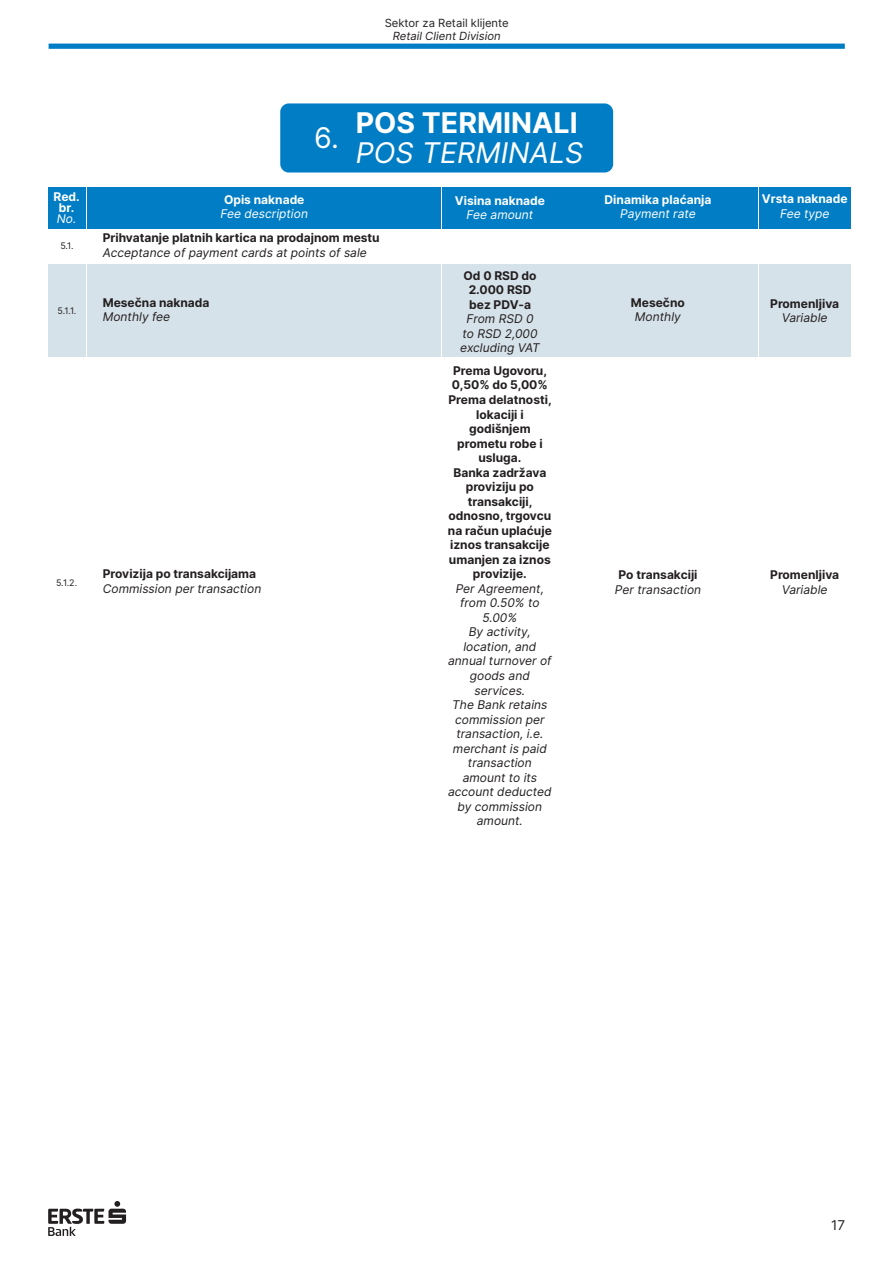
<style>
.page{position:relative;width:893px;height:1262px;background:#fff}
.page>*{position:absolute;margin:0;border:0;box-sizing:border-box;transform-origin:0 0}
.t1{font:700 28.5px "Inter";color:#fff}
.t2{font:italic 28.5px "Inter";color:#fff}
.t3{font:28.5px "Inter";color:#fff}
.t4{font:13.5px "Inter";color:#231f20}
.t5{font:italic 12px/14.5px "Inter";color:#231f20;text-align:center}
.t6{font:700 12px/14.5px "Inter";color:#231f20;text-align:center}
.t7{font:700 12px/11.2px "Inter";color:#fff;text-align:center}
.t8{font:italic 12px "Inter";color:#fff}
.t9{font:11.25px "Inter";color:#231f20}
.t10{font:italic 11.25px "Inter";color:#231f20}
.t11{font:9px "Inter";color:#231f20}
</style>
<div class="page">
<svg style="left:48px;top:1201px;width:78px;height:35px"></svg>
<div style="left:49px;top:44px;width:795px;height:5px;background:#007dc5"></div>
<div style="left:48px;top:263px;width:37px;height:94px;background:#d6e2e9"></div>
<div style="left:87px;top:263px;width:354px;height:94px;background:#d6e2e9"></div>
<div style="left:442px;top:263px;width:115px;height:94px;background:#d6e2e9"></div>
<div style="left:758px;top:263px;width:92px;height:94px;background:#d6e2e9"></div>
<div style="left:558px;top:263px;width:199px;height:94px;background:#d6e2e9"></div>
<div style="left:48px;top:227px;width:37px;height:37px;background:#fff"></div>
<div style="left:87px;top:227px;width:719px;height:37px;background:#fff"></div>
<div style="left:758px;top:227px;width:92px;height:37px;background:#fff"></div>
<div style="left:280px;top:103px;width:333px;height:69px;background:#007dc5;border-radius:9px"></div>
<div style="left:48px;top:187px;width:37px;height:41px;background:#007dc5"></div>
<div style="left:87px;top:187px;width:354px;height:41px;background:#007dc5"></div>
<div style="left:758px;top:187px;width:92px;height:41px;background:#007dc5"></div>
<div style="left:558px;top:187px;width:199px;height:41px;background:#007dc5"></div>
<div style="left:442px;top:187px;width:115px;height:41px;background:#007dc5"></div>
<p class="t9" style="left:385px;top:19px;width:125px">Sektor za Retail klijente</p>
<p class="t10" style="left:392px;top:32px;width:110px">Retail Client Division</p>
<p class="t7" style="left:54px;top:192px;width:28px">Red. br.</p>
<p class="t8" style="left:57px;top:214px;width:21px">No.</p>
<p class="t11" style="left:60px;top:243px;width:15px">5.1.</p>
<p class="t11" style="left:58px;top:307px;width:20px">5.1.1.</p>
<p class="t11" style="left:56px;top:579px;width:23px">5.1.2.</p>
<h1 class="t3" style="left:314px;top:128px;width:26px">6.</h1>
<p class="t7" style="left:224px;top:195px;width:82px">Opis naknade</p>
<p class="t8" style="left:220px;top:209px;width:89px">Fee description</p>
<h1 class="t1" style="left:356px;top:112px;width:223px">POS TERMINALI</h1>
<h1 class="t2" style="left:356px;top:143px;width:229px">POS TERMINALS</h1>
<p class="t7" style="left:455px;top:196px;width:92px">Visina naknade</p>
<p class="t8" style="left:466px;top:211px;width:68px">Fee amount</p>
<p class="t6" style="left:103px;top:232px;width:278px">Prihvatanje platnih kartica na prodajnom mestu</p>
<p class="t5" style="left:103px;top:246px;width:266px">Acceptance of payment cards at points of sale</p>
<p class="t6" style="left:103px;top:296px;width:108px">Mesečna naknada</p>
<p class="t5" style="left:103px;top:311px;width:69px">Monthly fee</p>
<p class="t6" style="left:103px;top:568px;width:155px">Provizija po transakcijama</p>
<p class="t5" style="left:103px;top:582px;width:160px">Commission per transaction</p>
<p class="t6" style="left:463px;top:269px;width:75px">Od 0 RSD do<br>2.000 RSD bez PDV-a</p>
<p class="t5" style="left:460px;top:313px;width:81px">From RSD 0 to RSD 2,000 excluding VAT</p>
<p class="t6" style="left:448px;top:364px;width:105px">Prema Ugovoru,<br>0,50% do 5,00%<br>Prema delatnosti, lokaciji i godišnjem prometu robe i usluga.<br>Banka zadržava proviziju po transakciji, odnosno, trgovcu na račun uplaćuje iznos transakcije umanjen za iznos provizije.</p>
<p class="t5" style="left:448px;top:582px;width:105px">Per Agreement, from 0.50% to<br>5.00%<br>By activity, location, and annual turnover of goods and services.<br>The Bank retains commission per transaction, i.e. merchant is paid transaction amount to its account deducted by commission amount.</p>
<p class="t7" style="left:604px;top:195px;width:108px">Dinamika plaćanja</p>
<p class="t8" style="left:620px;top:209px;width:77px">Payment rate</p>
<p class="t6" style="left:631px;top:296px;width:55px">Mesečno</p>
<p class="t5" style="left:635px;top:311px;width:47px">Monthly</p>
<p class="t6" style="left:618px;top:569px;width:80px">Po transakciji</p>
<p class="t5" style="left:615px;top:583px;width:88px">Per transaction</p>
<p class="t7" style="left:762px;top:195px;width:87px">Vrsta naknade</p>
<p class="t8" style="left:780px;top:209px;width:51px">Fee type</p>
<p class="t6" style="left:770px;top:297px;width:70px">Promenljiva</p>
<p class="t5" style="left:781px;top:312px;width:47px">Variable</p>
<p class="t6" style="left:770px;top:569px;width:70px">Promenljiva</p>
<p class="t5" style="left:781px;top:583px;width:47px">Variable</p>
<p class="t4" style="left:831px;top:1220px;width:15px">17</p>
</div>
